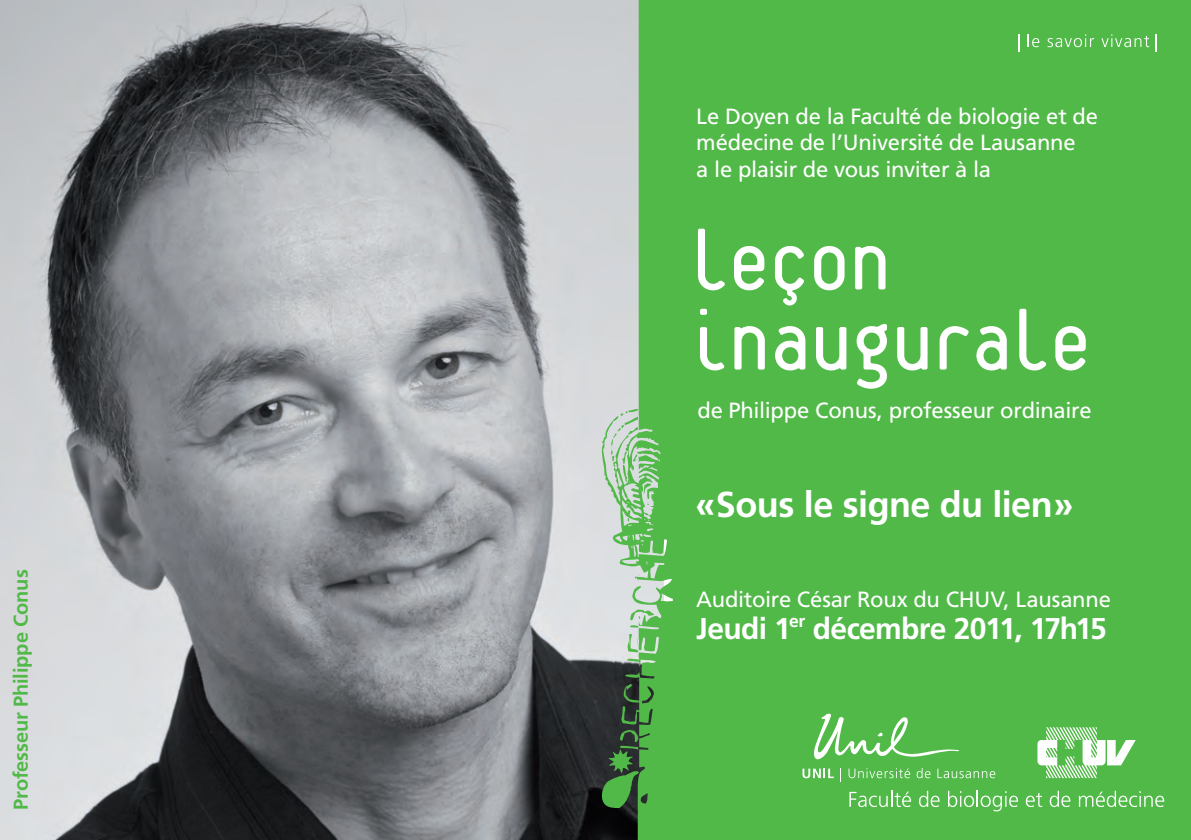
<style>
.page{position:relative;width:1191px;height:840px;background:#fff}
.page>*{position:absolute;margin:0;border:0;box-sizing:border-box;transform-origin:0 0}
.t1{font:92px/80px "Platelet";letter-spacing:-.025em;color:#fff}
.t2{font:700 36px "Frutiger LT Std";letter-spacing:-.015em;color:#fff}
.t3{font:700 30px "Frutiger LT Std";letter-spacing:-.025em;color:#fff}
.t4{font:22px/26.4px "Frutiger LT Std";letter-spacing:-.01em;color:#fff}
.t5{font:700 20px "Frutiger LT Std";letter-spacing:-.005em;color:#51b948}
</style>
<div class="page">
<img style="left:0;top:0;width:599px;height:839px">
<div style="left:599px;top:0;width:592px;height:839px;background:#51b948"></div>
<svg style="left:1018px;top:34px;width:1px;height:17px"></svg>
<svg style="left:1028px;top:34px;width:11px;height:13px"></svg>
<svg style="left:1047px;top:34px;width:47px;height:13px"></svg>
<svg style="left:1101px;top:34px;width:48px;height:13px"></svg>
<svg style="left:1155px;top:34px;width:2px;height:17px"></svg>
<svg style="left:849px;top:790px;width:62px;height:16px"></svg>
<svg style="left:919px;top:790px;width:20px;height:16px"></svg>
<svg style="left:948px;top:790px;width:70px;height:21px"></svg>
<svg style="left:1025px;top:792px;width:17px;height:14px"></svg>
<svg style="left:1049px;top:790px;width:21px;height:16px"></svg>
<svg style="left:1078px;top:790px;width:86px;height:16px"></svg>
<svg style="left:813px;top:713px;width:146px;height:47px;background:#6dc466"></svg>
<svg style="left:802px;top:768px;width:31px;height:9px"></svg>
<svg style="left:840px;top:767px;width:1px;height:14px"></svg>
<svg style="left:848px;top:767px;width:62px;height:10px"></svg>
<svg style="left:916px;top:767px;width:14px;height:10px"></svg>
<svg style="left:937px;top:768px;width:58px;height:9px"></svg>
<svg style="left:1037px;top:727px;width:98px;height:50px"></svg>
<p class="t5" style="left:9px;top:809px;width:242px;rotate:-90deg">Professeur Philippe Conus</p>
<p class="t4" style="left:696px;top:103px;width:403px">Le Doyen de la Faculté de biologie et de médecine de l’Université de Lausanne<br>a le plaisir de vous inviter à la</p>
<h1 class="t1" style="left:688px;top:227px;width:405px">leçon inaugurale</h1>
<p class="t4" style="left:697px;top:397px;width:396px">de Philippe Conus, professeur ordinaire</p>
<h2 class="t2" style="left:695px;top:482px;width:380px">«Sous le signe du lien»</h2>
<p class="t4" style="left:696px;top:586px;width:416px">Auditoire César Roux du CHUV, Lausanne</p>
<h3 class="t3" style="left:696px;top:611px;width:412px">Jeudi 1<sup>er</sup> décembre 2011, 17h15</h3>
</div>
